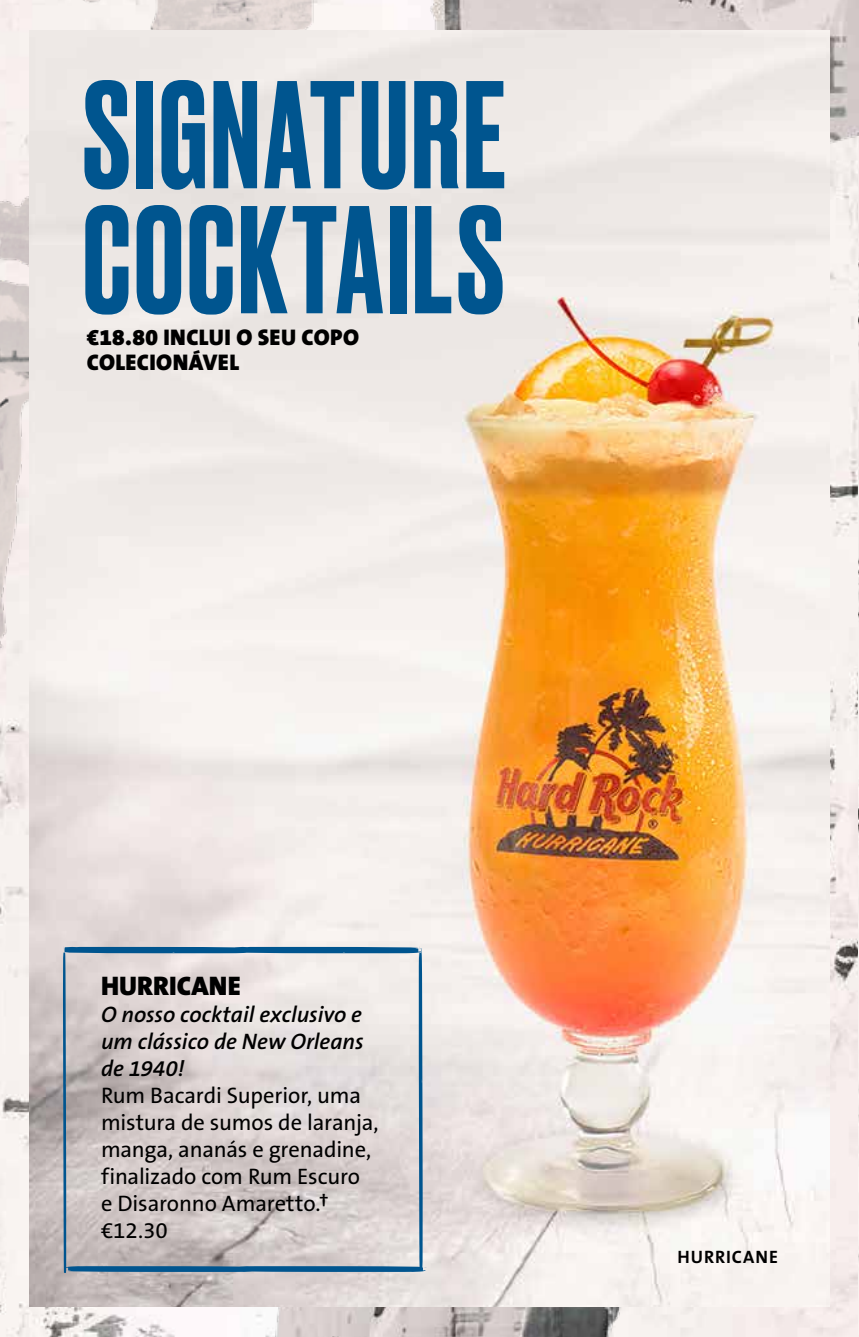
<style>
.page{position:relative;width:859px;height:1337px;background:#fff}
.page>*{position:absolute;margin:0;border:0;box-sizing:border-box;transform-origin:0 0}
.t1{font:500 144.22px/124.9px "Druk";letter-spacing:.02em;color:#00558f}
.t2{font:900 27px "The Sans B9";letter-spacing:.005em;color:#000}
.t3{font:900 22.72px/25.2px "The Sans B9";letter-spacing:.015em;color:#000}
.t4{font:22.5px/27px "The Sans B5 Plain";letter-spacing:-.01em;color:#000}
.t5{font:italic 600 22.5px/27px "The Sans B6";color:#000;text-align:justify}
.t6{font:700 18px "The Sans B7";letter-spacing:.05em;color:#000}
</style>
<div class="page">
<img style="left:0;top:174px;width:859px;height:1162px">
<img style="left:429px;top:0;width:430px;height:174px">
<img style="left:204px;top:1306px;width:576px;height:30px">
<img style="left:0;top:0;width:382px;height:692px">
<img style="left:29px;top:30px;width:800px;height:1276px">
<svg style="left:63px;top:945px;width:364px;height:328px"></svg>
<h1 class="t1" style="left:82px;top:65px;width:425px">SIGNATURE<br>COCKTAILS</h1>
<p class="t3" style="left:87px;top:325px;width:274px">€18.80 INCLUI O SEU COPO<br>COLECIONÁVEL</p>
<p class="t2" style="left:101px;top:971px;width:141px">HURRICANE</p>
<p class="t5" style="left:101px;top:1001px;width:264px">O nosso cocktail exclusivo e um clássico de New Orleans de 1940!</p>
<p class="t4" style="left:101px;top:1082px;width:279px">Rum Bacardi Superior, uma mistura de sumos de laranja, manga, ananás e grenadine, finalizado com Rum Escuro<br>e Disaronno Amaretto.† €12.30</p>
<p class="t6" style="left:677px;top:1247px;width:102px">HURRICANE</p>
</div>
